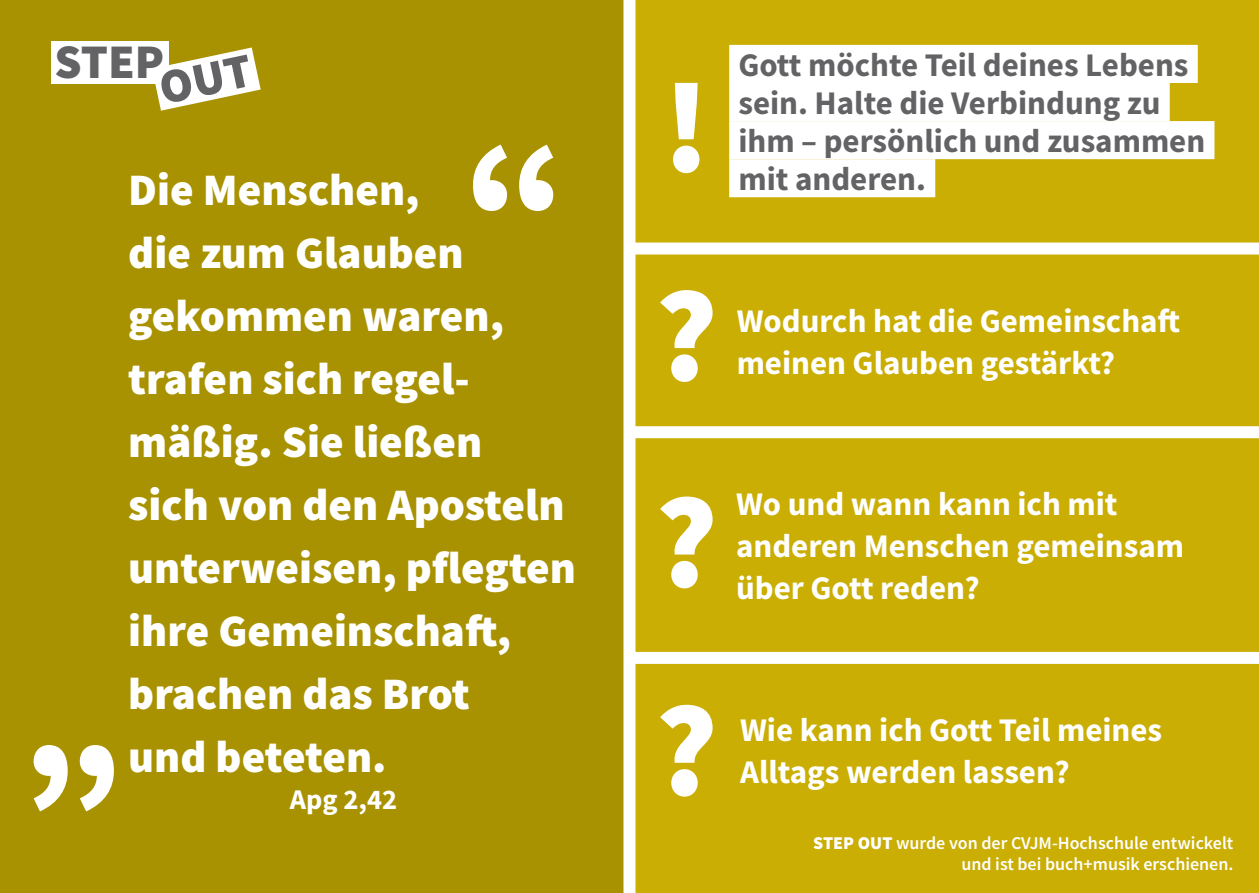
<style>
.page{position:relative;width:1259px;height:893px;background:#fff}
.page>*{position:absolute;margin:0;border:0;box-sizing:border-box;transform-origin:0 0}
.t1{font:900 132.3px "Source Sans Pro";color:#fff}
.step_out{font:900 48.3px "Source Sans Pro";color:#636366}
.Bibelvers{font:900 45px/63px "Source Sans Pro";color:#fff}
.Fragen_2{font:700 33px/42px "Source Sans Pro";color:#fff}
.zielgedanke2{font:700 33px "Source Sans Pro";color:#636366}
.t2{font:700 28.5px "Source Sans Pro";color:#fff}
.t3{font:600 18px/21px "Source Sans Pro";color:#fff;text-align:right}
.s1{font-weight:900}
</style>
<div class="page">
<div style="left:623px;top:0;width:636px;height:893px;background:#caae04"></div>
<div style="left:0;top:0;width:629px;height:893px;background:#a89201"></div>
<div style="left:51px;top:41px;width:118px;height:43px;background:#fff"></div>
<div style="left:729px;top:45px;width:468px;height:38px;background:#fff"></div>
<div style="left:729px;top:83px;width:440px;height:38px;background:#fff"></div>
<div style="left:729px;top:121px;width:485px;height:38px;background:#fff"></div>
<div style="left:729px;top:159px;width:206px;height:38px;background:#fff"></div>
<div style="left:627px;top:243px;width:632px;height:12px;background:#fff"></div>
<div style="left:627px;top:426px;width:632px;height:12px;background:#fff"></div>
<div style="left:627px;top:652px;width:632px;height:12px;background:#fff"></div>
<div style="left:623px;top:0;width:12px;height:893px;background:#fff"></div>
<svg style="left:473px;top:145px;width:80px;height:66px"></svg>
<svg style="left:34px;top:745px;width:80px;height:66px"></svg>
<svg style="left:155px;top:47px;width:106px;height:64px"></svg>
<p class="step_out" style="left:54px;top:28px;width:111px">STEP</p>
<p class="zielgedanke2" style="left:738px;top:42px;width:452px">Gott möchte Teil deines Lebens</p>
<p class="zielgedanke2" style="left:738px;top:81px;width:424px">sein. Halte die Verbindung zu</p>
<p class="zielgedanke2" style="left:738px;top:119px;width:468px">ihm – persönlich und zusammen</p>
<p class="zielgedanke2" style="left:738px;top:157px;width:189px">mit anderen.</p>
<p class="t1" style="left:662px;top:36px;width:49px">!</p>
<p class="Bibelvers" style="left:128px;top:158px;width:293px">Die Menschen,</p>
<p class="Bibelvers" style="left:128px;top:221px;width:449px">die zum Glauben gekommen waren, trafen sich regel&shy;mäßig. Sie ließen<br>sich von den Aposteln unterweisen, pflegten ihre Gemeinschaft, brachen das Brot<br>und beteten.</p>
<p class="t2" style="left:290px;top:781px;width:109px">Apg 2,42</p>
<p class="t1" style="left:654px;top:245px;width:65px">?</p>
<p class="Fragen_2" style="left:736px;top:299px;width:445px">Wodurch hat die Gemeinschaft meinen Glauben gestärkt?</p>
<p class="Fragen_2" style="left:736px;top:483px;width:449px">Wo und wann kann ich mit anderen Menschen gemeinsam über Gott reden?</p>
<p class="t1" style="left:654px;top:451px;width:65px">?</p>
<p class="t1" style="left:654px;top:660px;width:65px">?</p>
<p class="Fragen_2" style="left:740px;top:709px;width:423px">Wie kann ich Gott Teil meines<br>Alltags werden lassen?</p>
<p class="t3" style="left:813px;top:832px;width:422px"><span class="s1">STEP OUT</span> wurde von der CVJM-Hochschule entwickelt und ist bei buch+musik erschienen.</p>
</div>
